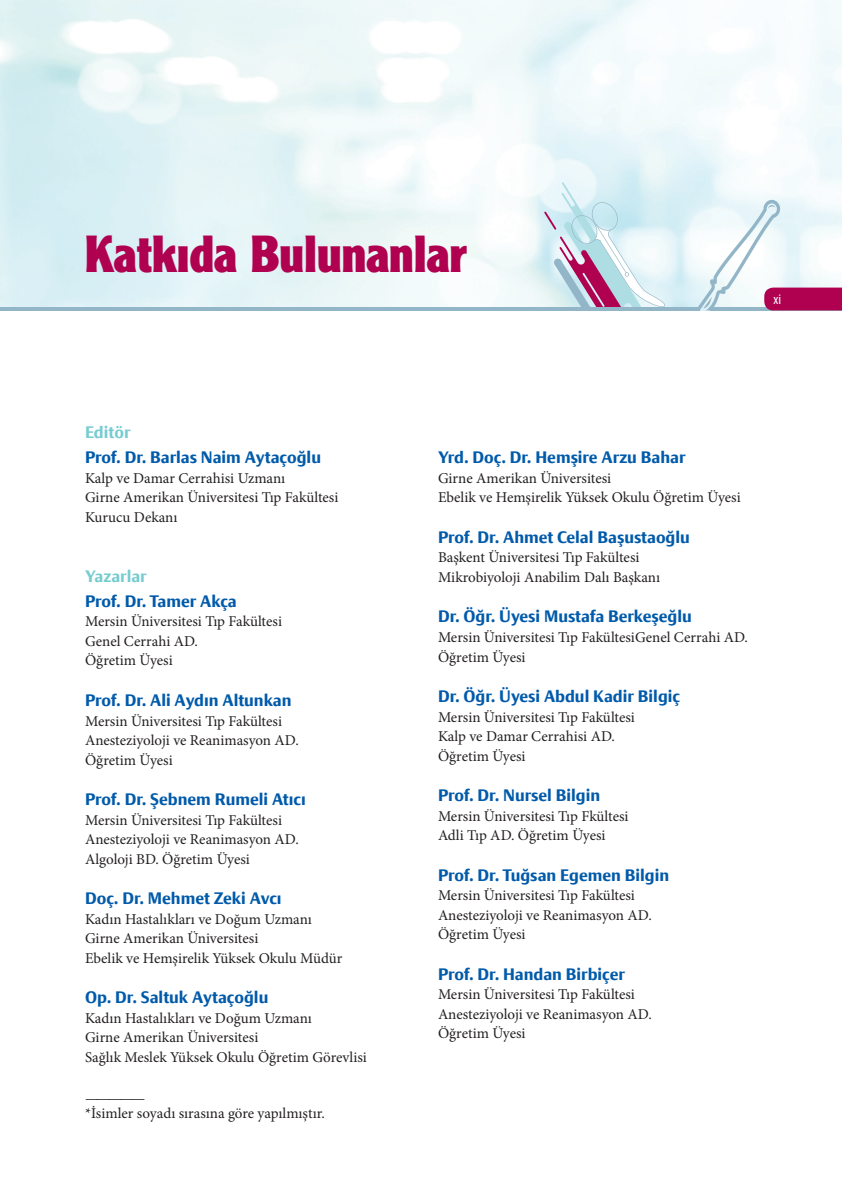
<style>
.page{position:relative;width:842px;height:1195px;background:#fff}
.page>*{position:absolute;margin:0;border:0;box-sizing:border-box;transform-origin:0 0}
.t1{font:900 51px "Clearface BD";color:#b00151;scale:.9 1}
.t2{font:700 16.5px "Taxon";color:#015aaa}
.t3{font:700 16.5px "Taxon";color:#77ccd0}
.t4{font:15px/19.5px "Minions";color:#231f20}
.t5{font:condensed 14.55px "Myriad Pro";color:#fff}
</style>
<div class="page">
<img style="left:0;top:0;width:842px;height:311px">
<svg style="left:544px;top:182px;width:123px;height:125px"></svg>
<hr style="left:0;top:307px;width:699px;height:3px;background:#92b6c7">
<svg style="left:696px;top:200px;width:146px;height:110px"></svg>
<h1 class="t1" style="left:85px;top:223px;width:425px">Katkıda Bulunanlar</h1>
<p class="t5" style="left:773px;top:291px;width:9px">xi</p>
<p class="t3" style="left:85px;top:421px;width:47px">Editör</p>
<p class="t2" style="left:85px;top:447px;width:238px">Prof. Dr. Barlas Naim Aytaçoğlu</p>
<p class="t4" style="left:85px;top:468px;width:255px">Kalp ve Damar Cerrahisi Uzmanı<br>Girne Amerikan Üniversitesi Tıp Fakültesi<br>Kurucu Dekanı</p>
<p class="t3" style="left:85px;top:565px;width:63px">Yazarlar</p>
<p class="t2" style="left:85px;top:590px;width:153px">Prof. Dr. Tamer Akça</p>
<p class="t4" style="left:85px;top:612px;width:198px">Mersin Üniversitesi Tıp Fakültesi<br>Genel Cerrahi AD.<br>Öğretim Üyesi</p>
<p class="t2" style="left:85px;top:689px;width:208px">Prof. Dr. Ali Aydın Altunkan</p>
<p class="t4" style="left:85px;top:711px;width:215px">Mersin Üniversitesi Tıp Fakültesi<br>Anesteziyoloji ve Reanimasyon AD.<br>Öğretim Üyesi</p>
<p class="t2" style="left:85px;top:788px;width:222px">Prof. Dr. Şebnem Rumeli Atıcı</p>
<p class="t4" style="left:85px;top:810px;width:215px">Mersin Üniversitesi Tıp Fakültesi<br>Anesteziyoloji ve Reanimasyon AD.<br>Algoloji BD. Öğretim Üyesi</p>
<p class="t2" style="left:85px;top:887px;width:198px">Doç. Dr. Mehmet Zeki Avcı</p>
<p class="t4" style="left:85px;top:909px;width:259px">Kadın Hastalıkları ve Doğum Uzmanı<br>Girne Amerikan Üniversitesi<br>Ebelik ve Hemşirelik Yüksek Okulu Müdür</p>
<p class="t2" style="left:85px;top:986px;width:185px">Op. Dr. Saltuk Aytaçoğlu</p>
<p class="t4" style="left:85px;top:1008px;width:283px">Kadın Hastalıkları ve Doğum Uzmanı<br>Girne Amerikan Üniversitesi<br>Sağlık Meslek Yüksek Okulu Öğretim Görevlisi</p>
<p class="t4" style="left:85px;top:1091px;width:241px;line-height:15px">—————<br>*İsimler soyadı sırasına göre yapılmıştır.</p>
<p class="t2" style="left:438px;top:447px;width:249px">Yrd. Doç. Dr. Hemşire Arzu Bahar</p>
<p class="t4" style="left:438px;top:468px;width:304px">Girne Amerikan Üniversitesi<br>Ebelik ve Hemşirelik Yüksek Okulu Öğretim Üyesi</p>
<p class="t2" style="left:438px;top:526px;width:253px">Prof. Dr. Ahmet Celal Başustaoğlu</p>
<p class="t4" style="left:438px;top:548px;width:224px">Başkent Üniversitesi Tıp Fakültesi<br>Mikrobiyoloji Anabilim Dalı Başkanı</p>
<p class="t2" style="left:438px;top:606px;width:255px">Dr. Öğr. Üyesi Mustafa Berkeşeğlu</p>
<p class="t4" style="left:438px;top:627px;width:311px">Mersin Üniversitesi Tıp FakültesiGenel Cerrahi AD.<br>Öğretim Üyesi</p>
<p class="t2" style="left:438px;top:685px;width:244px">Dr. Öğr. Üyesi Abdul Kadir Bilgiç</p>
<p class="t4" style="left:438px;top:707px;width:198px">Mersin Üniversitesi Tıp Fakültesi<br>Kalp ve Damar Cerrahisi AD.<br>Öğretim Üyesi</p>
<p class="t2" style="left:438px;top:784px;width:164px">Prof. Dr. Nursel Bilgin</p>
<p class="t4" style="left:438px;top:806px;width:192px">Mersin Üniversitesi Tıp Fkültesi<br>Adli Tıp AD. Öğretim Üyesi</p>
<p class="t2" style="left:438px;top:864px;width:233px">Prof. Dr. Tuğsan Egemen Bilgin</p>
<p class="t4" style="left:438px;top:885px;width:215px">Mersin Üniversitesi Tıp Fakültesi<br>Anesteziyoloji ve Reanimasyon AD.<br>Öğretim Üyesi</p>
<p class="t2" style="left:438px;top:963px;width:189px">Prof. Dr. Handan Birbiçer</p>
<p class="t4" style="left:438px;top:984px;width:215px">Mersin Üniversitesi Tıp Fakültesi<br>Anesteziyoloji ve Reanimasyon AD.<br>Öğretim Üyesi</p>
</div>
